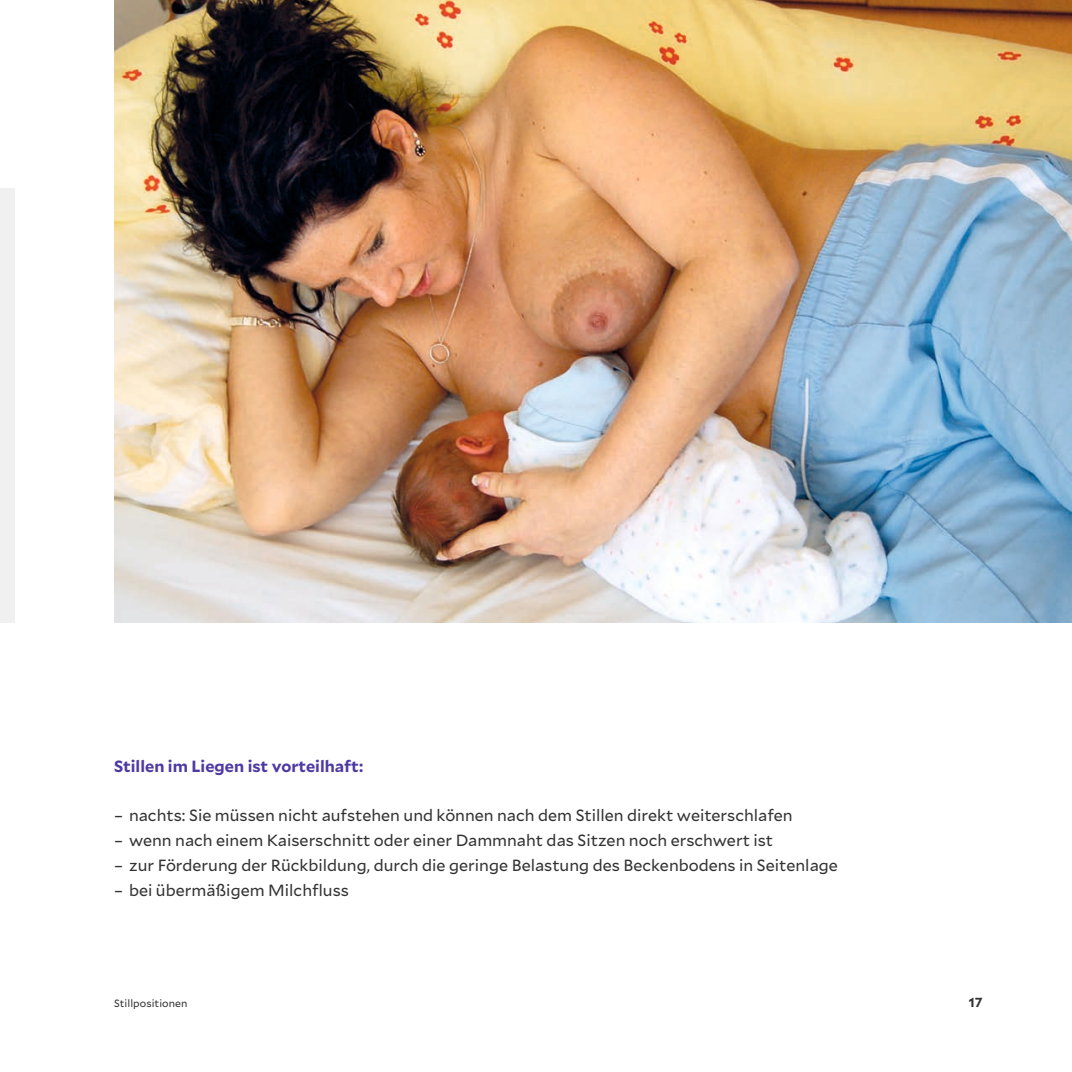
<style>
.page{position:relative;width:1072px;height:1072px;background:#fff}
.page>*{position:absolute;margin:0;border:0;box-sizing:border-box;transform-origin:0 0}
.t1{font:16.1px "Mallory";color:#323232}
.t2{font:700 16.1px "Mallory";color:#4e38a3}
.t3{font:700 13.12px "Mallory";color:#323232}
.t4{font:10.5px "Mallory";letter-spacing:.005em;color:#323232}
</style>
<div class="page">
<div style="left:0;top:189px;width:15px;height:434px;background:#f0f0f0"></div>
<img style="left:114px;top:0;width:957px;height:623px">
<p class="t2" style="left:114px;top:754px;width:250px">Stillen im Liegen ist vorteilhaft:</p>
<p class="t1" style="left:114px;top:804px;width:680px">– nachts: Sie müssen nicht aufstehen und können nach dem Stillen direkt weiterschlafen</p>
<p class="t1" style="left:114px;top:829px;width:660px">– wenn nach einem Kaiserschnitt oder einer Dammnaht das Sitzen noch erschwert ist</p>
<p class="t1" style="left:114px;top:853px;width:725px">– zur Förderung der Rückbildung, durch die geringe Belastung des Beckenbodens in Seitenlage</p>
<p class="t1" style="left:114px;top:878px;width:236px">– bei übermäßigem Milchfluss</p>
<p class="t4" style="left:114px;top:996px;width:75px">Stillpositionen</p>
<p class="t3" style="left:968px;top:992px;width:15px">17</p>
</div>
